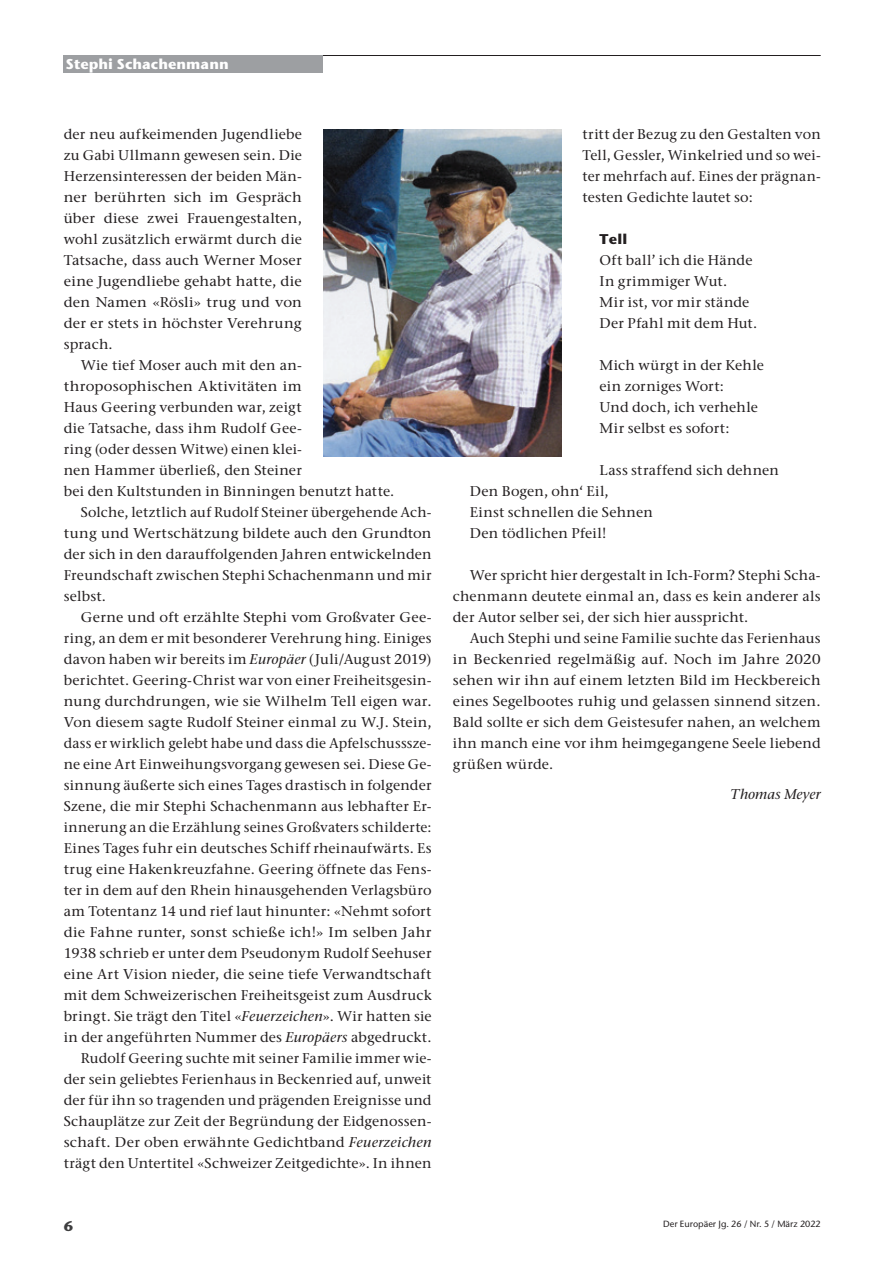
<style>
.page{position:relative;width:893px;height:1263px;background:#fff}
.page>*{position:absolute;margin:0;border:0;box-sizing:border-box;transform-origin:0 0}
.Seitenheadline_in_gr{font:700 14.25px "Stone Sans ITC Std";color:#fff}
.t1{font:700 14.25px "Stone Sans ITC Std";color:#3e3e3f}
.fließtext_einzug_9_4{font:500 14.1px/21px "Stone Ser ITC Std";letter-spacing:.015em;color:#231f20;text-align:justify}
.fließtext_einzug_9_4-2{font:500 14.1px/21px "Stone Ser ITC Std";letter-spacing:.015em;color:#231f20;text-align:justify;scale:1.04 1}
.fließtext_9_4{font:500 14.1px/21px "Stone Ser ITC Std";letter-spacing:.01em;color:#231f20;text-align:justify}
.autor{font:italic 500 14.1px "Stone Ser ITC Std";letter-spacing:.01em;color:#231f20}
.zwischenüberschrift{font:700 14.1px "Stone Sans ITC Std";color:#231f20}
.t2{font:500 9px "Stone Sans ITC Std";color:#231f20}
.s1{font-style:italic}
</style>
<div class="page">
<hr style="left:64px;top:55px;width:757px;height:1px;background:#231f20">
<div style="left:64px;top:56px;width:259px;height:17px;background:#9d9fa2"></div>
<img style="left:323px;top:130px;width:238px;height:326px">
<p class="Seitenheadline_in_gr" style="left:66px;top:55px;width:164px">Stephi Schachenmann</p>
<p class="fließtext_9_4" style="left:64px;top:124px;width:240px">der neu aufkeimenden Jugendliebe zu Gabi Ullmann gewesen sein. Die Herzensinteressen der beiden Män&shy;ner berührten sich im Gespräch über diese zwei Frauengestalten, wohl zusätzlich erwärmt durch die Tatsache, dass auch Werner Moser eine Jugendliebe gehabt hatte, die den Namen «Rösli» trug und von der er stets in höchster Verehrung sprach.</p>
<p class="fließtext_einzug_9_4" style="left:64px;top:355px;width:332px;text-align:left;text-indent:17px">Wie tief Moser auch mit den an&shy;throposophischen Aktivitäten im<br>Haus Geering verbunden war, zeigt<br>die Tatsache, dass ihm Rudolf Gee-<br>ring (oder dessen Witwe) einen klei-<br>nen Hammer überließ, den Steiner<br>bei den Kultstunden in Binningen benutzt hatte.</p>
<p class="fließtext_einzug_9_4" style="left:64px;top:502px;width:369px;text-indent:17px">Solche, letztlich auf Rudolf Steiner übergehende Ach&shy;tung und Wertschätzung bildete auch den Grundton der sich in den darauffolgenden Jahren entwickelnden Freundschaft zwischen Stephi Schachenmann und mir selbst.</p>
<p class="fließtext_einzug_9_4-2" style="left:64px;top:607px;width:355px;text-indent:17px">Gerne und oft erzählte Stephi vom Großvater Gee&shy;ring, an dem er mit besonderer Verehrung hing. Einiges davon haben wir bereits im <span class="s1">Europäer</span> (Juli/August 2019) berichtet. Geering-Christ war von einer Freiheitsgesin&shy;nung durchdrungen, wie sie Wilhelm Tell eigen war.<br>Von diesem sagte Rudolf Steiner einmal zu W.J. Stein, dass er wirklich gelebt habe und dass die Apfelschusssze&shy;ne eine Art Einweihungsvorgang gewesen sei. Diese Ge&shy;sinnung äußerte sich eines Tages drastisch in folgender Szene, die mir Stephi Schachenmann aus lebhafter Er&shy;innerung an die Erzählung seines Großvaters schilderte:<br>Eines Tages fuhr ein deutsches Schiff rheinaufwärts. Es trug eine Hakenkreuzfahne. Geering öffnete das Fens&shy;ter in dem auf den Rhein hinausgehenden Verlagsbüro am Totentanz 14 und rief laut hinunter: «Nehmt sofort die Fahne runter, sonst schieße ich!» Im selben Jahr 1938 schrieb er unter dem Pseudonym Rudolf Seehuser eine Art Vision nieder, die seine tiefe Verwandtschaft mit dem Schweizerischen Freiheitsgeist zum Ausdruck bringt. Sie trägt den Titel «<span class="s1">Feuerzeichen</span>». Wir hatten sie in der angeführten Nummer des <span class="s1">Europäers</span> abgedruckt.</p>
<p class="fließtext_einzug_9_4" style="left:64px;top:1048px;width:369px;text-indent:17px">Rudolf Geering suchte mit seiner Familie immer wie&shy;der sein geliebtes Ferienhaus in Beckenried auf, unweit der für ihn so tragenden und prägenden Ereignisse und Schauplätze zur Zeit der Begründung der Eidgenossen&shy;schaft. Der oben erwähnte Gedichtband <span class="s1">Feuerzeichen </span>trägt den Untertitel «Schweizer Zeitgedichte». In ihnen</p>
<p class="fließtext_einzug_9_4" style="left:583px;top:124px;width:240px">tritt der Bezug zu den Gestalten von Tell, Gessler, Winkelried und so wei&shy;ter mehrfach auf. Eines der prägnan&shy;testen Gedichte lautet so:</p>
<p class="zwischenüberschrift" style="left:600px;top:230px;width:29px">Tell</p>
<p class="fließtext_einzug_9_4" style="left:600px;top:250px;width:154px">Oft ball’ ich die Hände</p>
<p class="fließtext_einzug_9_4" style="left:600px;top:271px;width:129px">In grimmiger Wut.</p>
<p class="fließtext_einzug_9_4" style="left:600px;top:292px;width:151px">Mir ist, vor mir stände</p>
<p class="fließtext_einzug_9_4" style="left:600px;top:313px;width:159px">Der Pfahl mit dem Hut.</p>
<p class="fließtext_einzug_9_4" style="left:600px;top:355px;width:166px">Mich würgt in der Kehle</p>
<p class="fließtext_einzug_9_4" style="left:600px;top:376px;width:126px">ein zorniges Wort:</p>
<p class="fließtext_einzug_9_4" style="left:600px;top:397px;width:160px">Und doch, ich verhehle</p>
<p class="fließtext_einzug_9_4" style="left:600px;top:418px;width:131px">Mir selbst es sofort:</p>
<p class="fließtext_einzug_9_4" style="left:600px;top:460px;width:181px">Lass straffend sich dehnen</p>
<p class="fließtext_einzug_9_4" style="left:470px;top:481px;width:140px">Den Bogen, ohn‘ Eil,</p>
<p class="fließtext_einzug_9_4" style="left:470px;top:502px;width:185px">Einst schnellen die Sehnen</p>
<p class="fließtext_einzug_9_4" style="left:470px;top:523px;width:138px">Den tödlichen Pfeil!</p>
<p class="fließtext_einzug_9_4" style="left:453px;top:565px;width:369px;text-indent:17px">Wer spricht hier dergestalt in Ich-Form? Stephi Scha&shy;chenmann deutete einmal an, dass es kein anderer als der Autor selber sei, der sich hier ausspricht.</p>
<p class="fließtext_einzug_9_4" style="left:453px;top:628px;width:369px;text-indent:17px">Auch Stephi und seine Familie suchte das Ferienhaus in Beckenried regelmäßig auf. Noch im Jahre 2020 sehen wir ihn auf einem letzten Bild im Heckbereich eines Segelbootes ruhig und gelassen sinnend sitzen.<br>Bald sollte er sich dem Geistesufer nahen, an welchem ihn manch eine vor ihm heimgegangene Seele liebend grüßen würde.</p>
<p class="autor" style="left:730px;top:785px;width:92px">Thomas Meyer</p>
<p class="t1" style="left:64px;top:1217px;width:11px">6</p>
<p class="t2" style="left:663px;top:1218px;width:159px">Der Europäer Jg. 26 / Nr. 5 / März 2022</p>
</div>
